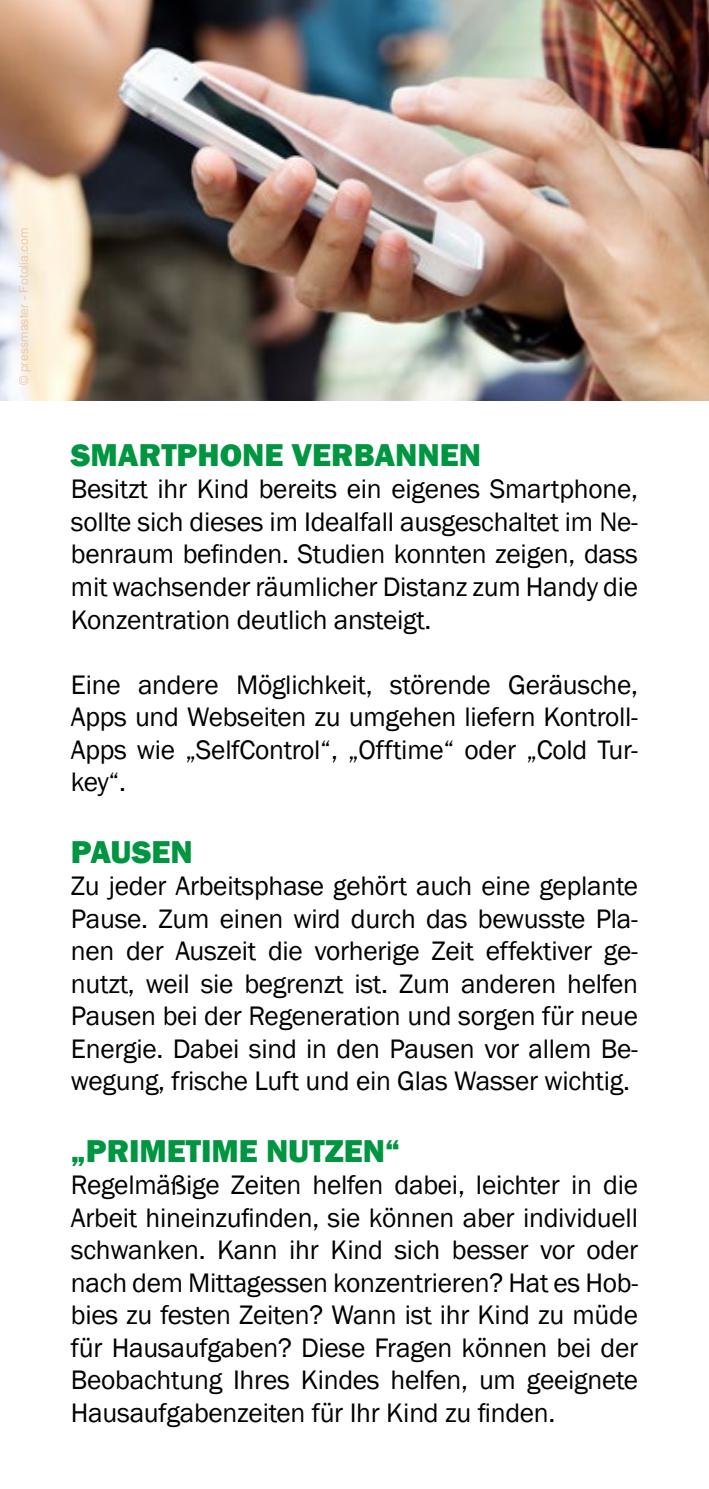
<style>
.page{position:relative;width:709px;height:1489px;background:#fff}
.page>*{position:absolute;margin:0;border:0;box-sizing:border-box;transform-origin:0 0}
.t1{font:800 32.5px "Franklin Gothic";color:#009641}
.t2{font:27.5px/32.5px "Franklin Gothic";letter-spacing:-.01em;color:#000;text-align:justify}
.t3{font:12.5px "Arial";color:#e1ba9b}
</style>
<div class="page">
<img style="left:0;top:0;width:709px;height:400px">
<p class="t3" style="left:15px;top:385px;width:159px;rotate:-90deg">© pressmaster - Fotolia.com</p>
<p class="t1" style="left:71px;top:434px;width:412px">SMARTPHONE VERBANNEN</p>
<p class="t2" style="left:71px;top:473px;width:568px">Besitzt ihr Kind bereits ein eigenes Smartphone, sollte sich dieses im Idealfall ausgeschaltet im Ne&shy;benraum befinden. Studien konnten zeigen, dass mit wachsender räumlicher Distanz zum Handy die Konzentration deutlich ansteigt.</p>
<p class="t2" style="left:71px;top:668px;width:568px">Eine andere Möglichkeit, störende Geräusche, Apps und Webseiten zu umgehen liefern Kontroll-Apps wie „SelfControl“, „Offtime“ oder „Cold Tur&shy;key“.</p>
<p class="t1" style="left:71px;top:830px;width:123px">PAUSEN</p>
<p class="t2" style="left:71px;top:870px;width:569px">Zu jeder Arbeitsphase gehört auch eine geplante Pause. Zum einen wird durch das bewusste Pla&shy;nen der Auszeit die vorherige Zeit effektiver ge&shy;nutzt, weil sie begrenzt ist. Zum anderen helfen Pausen bei der Regeneration und sorgen für neue Energie. Dabei sind in den Pausen vor allem Be&shy;wegung, frische Luft und ein Glas Wasser wichtig.</p>
<p class="t1" style="left:71px;top:1129px;width:330px">„PRIMETIME NUTZEN“</p>
<p class="t2" style="left:71px;top:1169px;width:569px">Regelmäßige Zeiten helfen dabei, leichter in die Arbeit hineinzufinden, sie können aber individuell schwanken. Kann ihr Kind sich besser vor oder nach dem Mittagessen konzentrieren? Hat es Hob&shy;bies zu festen Zeiten? Wann ist ihr Kind zu müde für Hausaufgaben? Diese Fragen können bei der Beobachtung Ihres Kindes helfen, um geeignete Hausaufgabenzeiten für Ihr Kind zu finden.</p>
</div>
